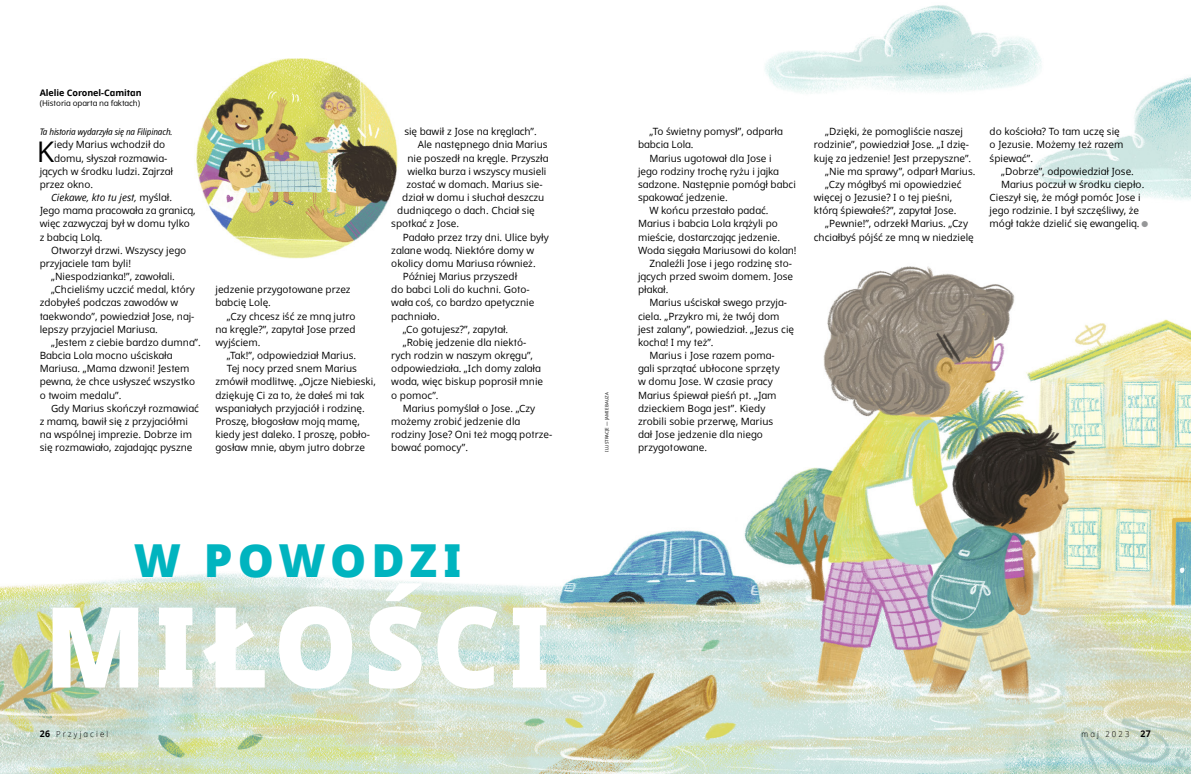
<style>
.page{position:relative;width:1191px;height:774px;background:#fff}
.page>*{position:absolute;margin:0;border:0;box-sizing:border-box;transform-origin:0 0}
.t1{font:800 112px "Dots Solidlds Lat";letter-spacing:.07em;color:#fff;scale:.94 1}
.t2{font:800 45.5px "Dots Solidlds Lat";letter-spacing:.105em;color:#00b4bf}
.p1_first{font:28.4px "Dots Solidlds Lat";color:#000}
.p1{font:10px/13.2px "Dots Solidlds Lat";color:#000}
.p1_first-2{font:10px "Dots Solidlds Lat";letter-spacing:-.005em;color:#000}
.p1_bio{font:italic 9px "Dots Solid Condlds Lat";letter-spacing:-.01em;color:#000}
.p1_author-name{font:700 9px "Dots Solidlds Lat";letter-spacing:-.005em;color:#000}
.t3{font:300 8.2px "Dots Solidlds Lat";letter-spacing:.28em;color:#000;scale:.95 1}
.p1_author-role{font:8px "Dots Solidlds Lat";letter-spacing:-.005em;color:#000}
.t4{font:4.5px "Dots Solidlds Lat";color:#000}
.s1{font-style:italic}
.s2{font-family:"Ding P Ilds Dpi";font-size:8.5px;color:#969798}
.s3{font-weight:700;font-size:9.2px}
</style>
<div class="page">
<img style="left:0;top:5px;width:1191px;height:769px">
<p class="p1_author-name" style="left:40px;top:86px;width:103px">Alelie Coronel-Camitan</p>
<p class="p1_author-role" style="left:40px;top:98px;width:102px">(Historia oparta na faktach)</p>
<p class="p1_bio" style="left:40px;top:125px;width:134px">Ta historia wydarzyła się na Filipinach.</p>
<p class="p1_first" style="left:37px;top:130px;width:19px">K</p>
<p class="p1_first-2" style="left:54px;top:137px;width:113px">iedy Marius wchodził do</p>
<p class="p1_first-2" style="left:54px;top:151px;width:114px">domu, słyszał rozmawia-</p>
<p class="p1_first-2" style="left:40px;top:164px;width:135px">jących w środku ludzi. Zajrzał</p>
<p class="p1_first-2" style="left:40px;top:177px;width:55px">przez okno.</p>
<p class="p1" style="left:40px;top:191px;width:157px;text-indent:11px"><span class="s1">Ciekawe, kto tu jest,</span> myślał.<br>Jego mama pracowała za granicą, więc zazwyczaj był w domu tylko z babcią Lolą.</p>
<p class="p1" style="left:40px;top:243px;width:148px;text-indent:11px">Otworzył drzwi. Wszyscy jego przyjaciele tam byli!</p>
<p class="p1" style="left:51px;top:270px;width:125px">„Niespodzianka!”, zawołali.</p>
<p class="p1" style="left:40px;top:283px;width:157px;text-indent:11px">„Chcieliśmy uczcić medal, który zdobyłeś podczas zawodów w taekwondo”, powiedział Jose, naj&shy;lepszy przyjaciel Mariusa.</p>
<p class="p1" style="left:40px;top:336px;width:163px;text-indent:11px">„Jestem z ciebie bardzo dumna”.<br>Babcia Lola mocno uściskała<br>Mariusa. „Mama dzwoni! Jestem pewna, że chce usłyszeć wszystko o twoim medalu”.</p>
<p class="p1" style="left:40px;top:401px;width:161px;text-indent:11px">Gdy Marius skończył rozmawiać z mamą, bawił się z przyjaciółmi na wspólnej imprezie. Dobrze im się rozmawiało, zajadając pyszne</p>
<p class="p1" style="left:215px;top:283px;width:137px">jedzenie przygotowane przez babcię Lolę.</p>
<p class="p1" style="left:215px;top:309px;width:142px;text-align:justify;text-indent:11px">„Czy chcesz iść ze mną jutro na kręgle?”, zapytał Jose przed wyjściem.</p>
<p class="p1" style="left:227px;top:349px;width:131px">„Tak!”, odpowiedział Marius.</p>
<p class="p1" style="left:215px;top:362px;width:162px;text-indent:11px">Tej nocy przed snem Marius zmówił modlitwę. „Ojcze Niebieski, dziękuję Ci za to, że dałeś mi tak wspaniałych przyjaciół i rodzinę.<br>Proszę, błogosław moją mamę, kiedy jest daleko. I proszę, pobło&shy;gosław mnie, abym jutro dobrze</p>
<p class="p1" style="left:404px;top:125px;width:134px">się bawił z Jose na kręglach”.</p>
<p class="p1" style="left:418px;top:138px;width:132px">Ale następnego dnia Marius</p>
<p class="p1" style="left:407px;top:151px;width:143px">nie poszedł na kręgle. Przyszła</p>
<p class="p1" style="left:407px;top:164px;width:141px">wielka burza i wszyscy musieli</p>
<p class="p1" style="left:406px;top:178px;width:138px">zostać w domach. Marius sie-</p>
<p class="p1" style="left:402px;top:191px;width:143px">dział w domu i słuchał deszczu</p>
<p class="p1" style="left:397px;top:204px;width:139px">dudniącego o dach. Chciał się</p>
<p class="p1" style="left:391px;top:217px;width:69px">spotkać z Jose.</p>
<p class="p1" style="left:391px;top:230px;width:159px;text-indent:11px">Padało przez trzy dni. Ulice były zalane wodą. Niektóre domy w okolicy domu Mariusa również.</p>
<p class="p1" style="left:391px;top:270px;width:144px;text-indent:11px">Później Marius przyszedł<br>do babci Loli do kuchni. Goto&shy;wała coś, co bardzo apetycznie pachniało.</p>
<p class="p1" style="left:403px;top:322px;width:107px">„Co gotujesz?”, zapytał.</p>
<p class="p1" style="left:391px;top:336px;width:153px;text-indent:11px">„Robię jedzenie dla niektó&shy;rych rodzin w naszym okręgu”, odpowiedziała. „Ich domy zalała woda, więc biskup poprosił mnie o pomoc”.</p>
<p class="p1" style="left:391px;top:401px;width:163px;text-indent:11px">Marius pomyślał o Jose. „Czy możemy zrobić jedzenie dla rodziny Jose? Oni też mogą potrze&shy;bować pomocy”.</p>
<p class="t2" style="left:134px;top:526px;width:329px">W POWODZI</p>
<p class="t1" style="left:44px;top:561px;width:540px">MIŁOŚCI</p>
<p class="t4" style="left:603px;top:451px;width:61px;rotate:-90deg">ILUSTRACJE — JAMIE BAUZA</p>
<p class="p1" style="left:638px;top:125px;width:146px;text-indent:11px">„To świetny pomysł”, odparła babcia Lola.</p>
<p class="p1" style="left:638px;top:151px;width:159px;text-indent:11px">Marius ugotował dla Jose i<br>jego rodziny trochę ryżu i jajka sadzone. Następnie pomógł babci spakować jedzenie.</p>
<p class="p1" style="left:638px;top:204px;width:160px;text-indent:11px">W końcu przestało padać.<br>Marius i babcia Lola krążyli po mieście, dostarczając jedzenie.<br>Woda sięgała Mariusowi do kolan!</p>
<p class="p1" style="left:638px;top:257px;width:157px;text-align:justify;text-indent:11px">Znaleźli Jose i jego rodzinę sto&shy;jących przed swoim domem. Jose płakał.</p>
<p class="p1" style="left:638px;top:296px;width:158px;text-indent:11px">Marius uściskał swego przyja&shy;ciela. „Przykro mi, że twój dom jest zalany”, powiedział. „Jezus cię kocha! I my też”.</p>
<p class="p1" style="left:638px;top:349px;width:143px;text-indent:11px">Marius i Jose razem poma&shy;gali sprzątać ubłocone sprzęty w domu Jose. W czasie pracy<br>Marius śpiewał pieśń pt. „Jam dzieckiem Boga jest”. Kiedy zrobili sobie przerwę, Marius dał Jose jedzenie dla niego przygotowane.</p>
<p class="p1" style="left:814px;top:125px;width:159px;text-align:center">„Dzięki, że pomogliście naszej rodzinie”, powiedział Jose. „I dzię&shy;kuję za jedzenie! Jest przepyszne”.</p>
<p class="p1" style="left:825px;top:164px;width:152px">„Nie ma sprawy”, odparł Marius.</p>
<p class="p1" style="left:814px;top:178px;width:149px;text-indent:11px">„Czy mógłbyś mi opowiedzieć więcej o Jezusie? I o tej pieśni, którą śpiewałeś?”, zapytał Jose.</p>
<p class="p1" style="left:814px;top:217px;width:161px;text-align:center">„Pewnie!”, odrzekł Marius. „Czy chciałbyś pójść ze mną w niedzielę</p>
<p class="p1" style="left:989px;top:125px;width:135px">do kościoła? To tam uczę się o Jezusie. Możemy też razem śpiewać”.</p>
<p class="p1" style="left:1001px;top:164px;width:134px">„Dobrze”, odpowiedział Jose.</p>
<p class="p1" style="left:989px;top:178px;width:160px;text-indent:11px">Marius poczuł w środku ciepło.<br>Cieszył się, że mógł pomóc Jose i jego rodzinie. I był szczęśliwy, że mógł także dzielić się ewangelią. <span class="s2">●</span></p>
<p class="t3" style="left:40px;top:728px;width:74px"><span class="s3">26</span> Przyjaciel</p>
<p class="t3" style="left:1081px;top:728px;width:75px">maj 2023 <span class="s3">27</span></p>
</div>
